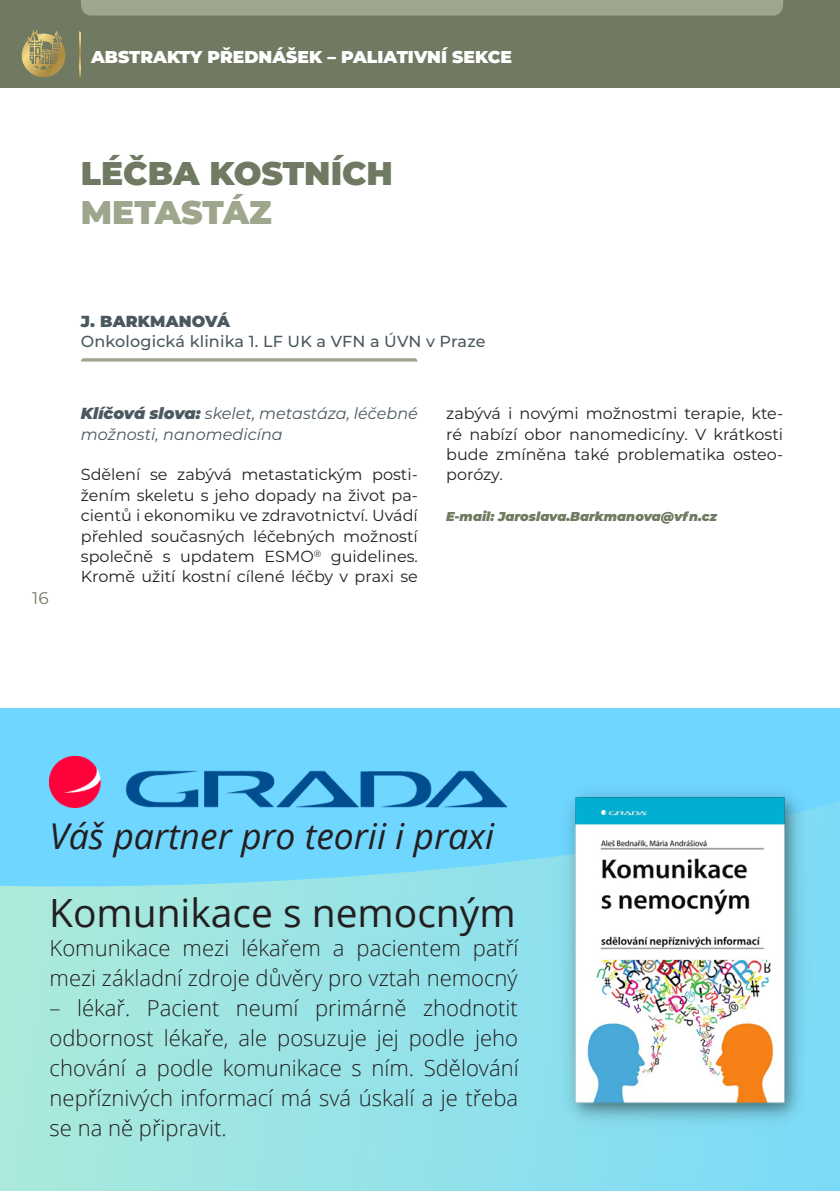
<style>
.page{position:relative;width:840px;height:1191px;background:#fff}
.page>*{position:absolute;margin:0;border:0;box-sizing:border-box;transform-origin:0 0}
.t1{font:39px "Open Sans";color:#231f20}
.t2{font:italic 35.6px "Open Sans";color:#231f20}
.t3{font:900 32.8px "Montserrat";color:#707961}
.t4{font:900 32.8px "Montserrat";color:#9fa68e}
.t5{font:300 22px/30px "Open Sans";color:#231f20}
.t6{font:900 17.2px "Montserrat";color:#fff}
.t7{font:16.8px "Montserrat";color:#707961}
.t8{font:16px/20.4px "Montserrat";color:#231f20;text-align:justify}
.t9{font:italic 16px/20.4px "Montserrat";color:#4a585f}
.t10{font:500 16px "Montserrat";letter-spacing:.01em;color:#4a585f}
.t11{font:900 16px "Montserrat";letter-spacing:.01em;color:#4a585f}
.t12{font:italic 900 12.8px "Montserrat";color:#707961}
.s1{font-weight:900}
</style>
<div class="page">
<div style="left:0;top:0;width:839px;height:88px;background:#707961"></div>
<svg style="left:79px;top:31px;width:2px;height:46px"></svg>
<div style="left:81px;top:0;width:701px;height:16px;background:#9fa68e"></div>
<svg style="left:22px;top:30px;width:43px;height:47px"></svg>
<svg style="left:81px;top:358px;width:336px;height:3px"></svg>
<div style="left:0;top:709px;width:839px;height:482px;background:linear-gradient(to right,#aceada,#7cdaf7)"></div>
<svg style="left:0;top:709px;width:839px;height:190px;background:#74d7fb"></svg>
<img style="left:49px;top:756px;width:458px;height:51px">
<img style="left:554px;top:779px;width:257px;height:353px">
<p class="t6" style="left:91px;top:44px;width:422px">ABSTRAKTY PŘEDNÁŠEK – PALIATIVNÍ SEKCE</p>
<p class="t3" style="left:81px;top:149px;width:313px">LÉČBA KOSTNÍCH</p>
<p class="t4" style="left:81px;top:188px;width:192px">METASTÁZ</p>
<p class="t11" style="left:81px;top:310px;width:151px">J. BARKMANOVÁ</p>
<p class="t10" style="left:81px;top:330px;width:406px">Onkologická klinika 1. LF UK a VFN a ÚVN v Praze</p>
<p class="t7" style="left:32px;top:586px;width:18px">16</p>
<p class="t9" style="left:81px;top:403px;width:338px"><span class="s1">Klíčová slova:</span> skelet, metastáza, léčebné možnosti, nanomedicína</p>
<p class="t8" style="left:81px;top:464px;width:338px">Sdělení se zabývá metastatickým posti&shy;žením skeletu s jeho dopady na život pa&shy;cientů i ekonomiku ve zdravotnictví. Uvádí přehled současných léčebných možností společně s updatem ESMO<sup>®</sup> guidelines.<br>Kromě užití kostní cílené léčby v praxi se</p>
<p class="t8" style="left:446px;top:403px;width:338px">zabývá i novými možnostmi terapie, kte&shy;ré nabízí obor nanomedicíny. V krátkosti bude zmíněna také problematika osteo&shy;porózy.</p>
<p class="t12" style="left:446px;top:507px;width:272px">E-mail: Jaroslava.Barkmanova@vfn.cz</p>
<p class="t2" style="left:49px;top:811px;width:446px">Váš partner pro teorii i praxi</p>
<p class="t1" style="left:49px;top:885px;width:468px">Komunikace s nemocným</p>
<p class="t5" style="left:50px;top:932px;width:470px">Komunikace mezi lékařem a pacientem patří mezi základní zdroje důvěry pro vztah nemocný</p>
<p class="t5" style="left:50px;top:992px;width:470px;text-align:justify">– lékař. Pacient neumí primárně zhodnotit odbornost lékaře, ale posuzuje jej podle jeho chování a podle komunikace s ním. Sdělování nepříznivých informací má svá úskalí a je třeba se na ně připravit.</p>
</div>
